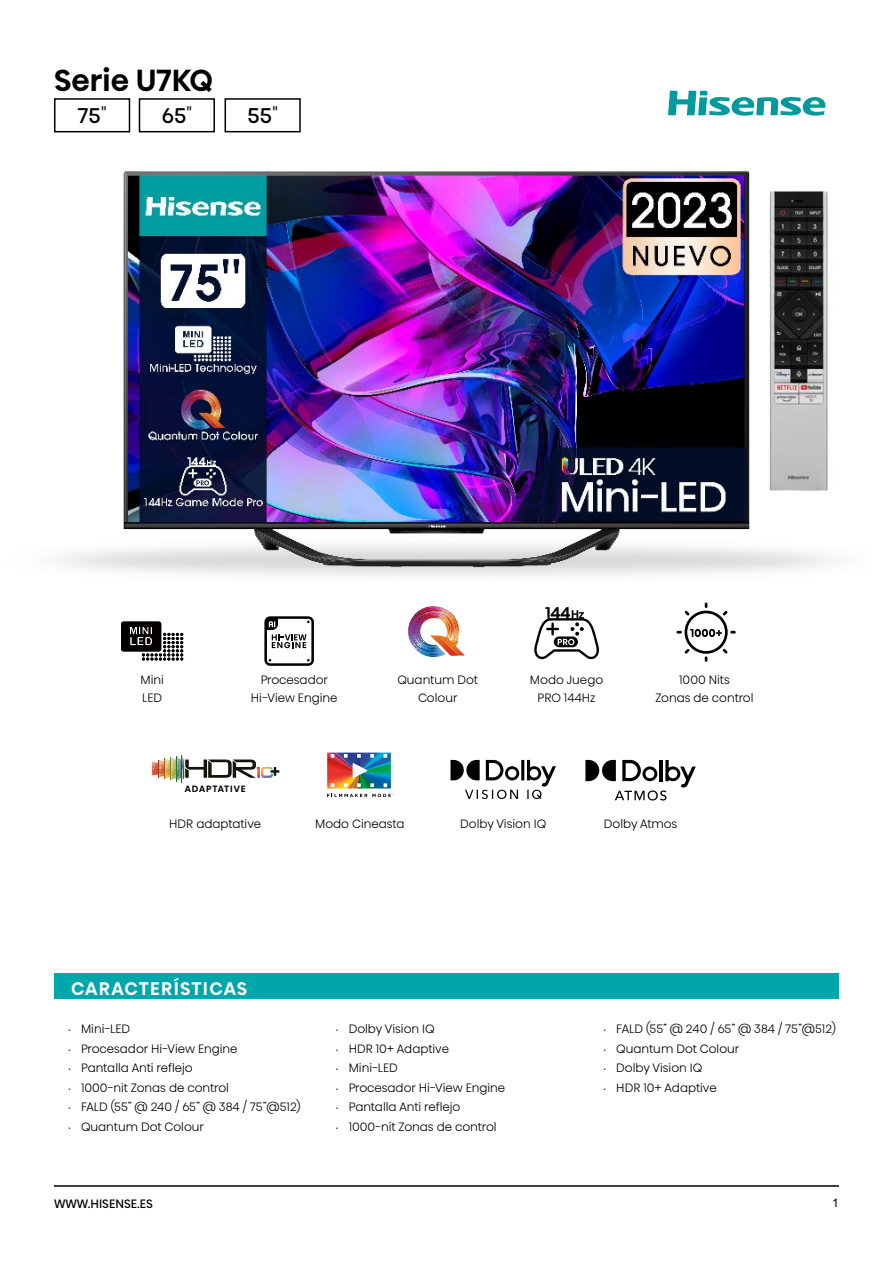
<style>
.page{position:relative;width:893px;height:1263px;background:#fff}
.page>*{position:absolute;margin:0;border:0;box-sizing:border-box;transform-origin:0 0}
.t1{font:500 30px "Hisense Alfabet";color:#000}
.t2{font:21px "Hisense Alfabet";color:#000}
.t3{font:500 18px "Hisense Alfabet";letter-spacing:.065em;color:#fff}
.t4{font:300 12px/19.5px "Hisense Alfabet";color:#000}
.t5{font:12px "Hisense Alfabet";color:#000}
.t6{font:12px "Arial";color:#000}
.t7{font:500 9px "Hisense Alfabet";letter-spacing:.1em;color:#000}
.s1{font-weight:300}
.s2{font-family:"Minion Pro";font-weight:400}
</style>
<div class="page">
<hr style="left:54px;top:1185px;width:785px;height:2px;background:#000">
<img style="left:769px;top:191px;width:59px;height:300px">
<svg style="left:668px;top:91px;width:158px;height:25px"></svg>
<div style="left:139px;top:98px;width:76px;height:34px;border:2px solid #000"></div>
<div style="left:54px;top:98px;width:76px;height:34px;border:2px solid #000"></div>
<div style="left:225px;top:98px;width:76px;height:34px;border:2px solid #000"></div>
<img style="left:104px;top:171px;width:665px;height:398px">
<div style="left:54px;top:973px;width:785px;height:25px;background:#00a6aa"></div>
<img style="left:408px;top:606px;width:57px;height:51px">
<svg style="left:121px;top:621px;width:62px;height:39px"></svg>
<svg style="left:264px;top:616px;width:50px;height:50px"></svg>
<svg style="left:450px;top:760px;width:106px;height:39px"></svg>
<svg style="left:327px;top:752px;width:64px;height:36px;background:#75797f"></svg>
<svg style="left:327px;top:794px;width:66px;height:3px"></svg>
<svg style="left:585px;top:760px;width:111px;height:40px"></svg>
<svg style="left:152px;top:755px;width:127px;height:27px"></svg>
<svg style="left:676px;top:602px;width:60px;height:60px"></svg>
<svg style="left:534px;top:607px;width:65px;height:53px"></svg>
<h1 class="t1" style="left:54px;top:59px;width:161px">Serie U7KQ</h1>
<h2 class="t2" style="left:78px;top:98px;width:30px">75<span class="s1">"</span></h2>
<h2 class="t2" style="left:162px;top:98px;width:32px">65<span class="s1">"</span></h2>
<h2 class="t2" style="left:248px;top:98px;width:32px">55<span class="s1">"</span></h2>
<p class="t4" style="left:140px;top:669px;width:25px;line-height:18px">Mini<br>LED</p>
<p class="t4" style="left:655px;top:669px;width:100px;line-height:18px;text-align:center">1000 Nits<br>Zonas de control</p>
<p class="t4" style="left:251px;top:669px;width:88px;line-height:18px;text-align:center">Procesador<br>Hi-View Engine</p>
<p class="t4" style="left:530px;top:669px;width:75px;line-height:18px;text-align:center">Modo Juego<br>PRO 144Hz</p>
<p class="t4" style="left:397px;top:669px;width:82px;line-height:18px;text-align:center">Quantum Dot<br>Colour</p>
<p class="t7" style="left:185px;top:782px;width:62px">ADAPTATIVE</p>
<p class="t4" style="left:169px;top:812px;width:93px">HDR adaptative</p>
<p class="t4" style="left:315px;top:812px;width:91px">Modo Cineasta</p>
<p class="t4" style="left:460px;top:812px;width:88px">Dolby Vision IQ</p>
<p class="t4" style="left:604px;top:812px;width:75px">Dolby Atmos</p>
<h3 class="t3" style="left:71px;top:976px;width:178px">CARACTERÍSTICAS</h3>
<p class="t4" style="left:68px;top:1017px;width:234px"><span class="s2">∙</span> Mini-LED<br><span class="s2">∙</span> Procesador Hi-View Engine<br><span class="s2">∙</span> Pantalla Anti reflejo<br><span class="s2">∙</span> 1000-nit Zonas de control<br><span class="s2">∙</span> FALD (55” @ 240 / 65” @ 384 / 75”@512) <span class="s2">∙</span> Quantum Dot Colour</p>
<p class="t4" style="left:336px;top:1017px;width:171px"><span class="s2">∙</span> Dolby Vision IQ<br><span class="s2">∙</span> HDR 10+ Adaptive<br><span class="s2">∙</span> Mini-LED<br><span class="s2">∙</span> Procesador Hi-View Engine <span class="s2">∙</span> Pantalla Anti reflejo<br><span class="s2">∙</span> 1000-nit Zonas de control</p>
<p class="t4" style="left:604px;top:1017px;width:234px"><span class="s2">∙</span> FALD (55” @ 240 / 65” @ 384 / 75”@512) <span class="s2">∙</span> Quantum Dot Colour<br><span class="s2">∙</span> Dolby Vision IQ<br><span class="s2">∙</span> HDR 10+ Adaptive</p>
<p class="t5" style="left:54px;top:1194px;width:101px">WWW.HISENSE.ES</p>
<p class="t6" style="left:832px;top:1194px;width:8px">1</p>
</div>
